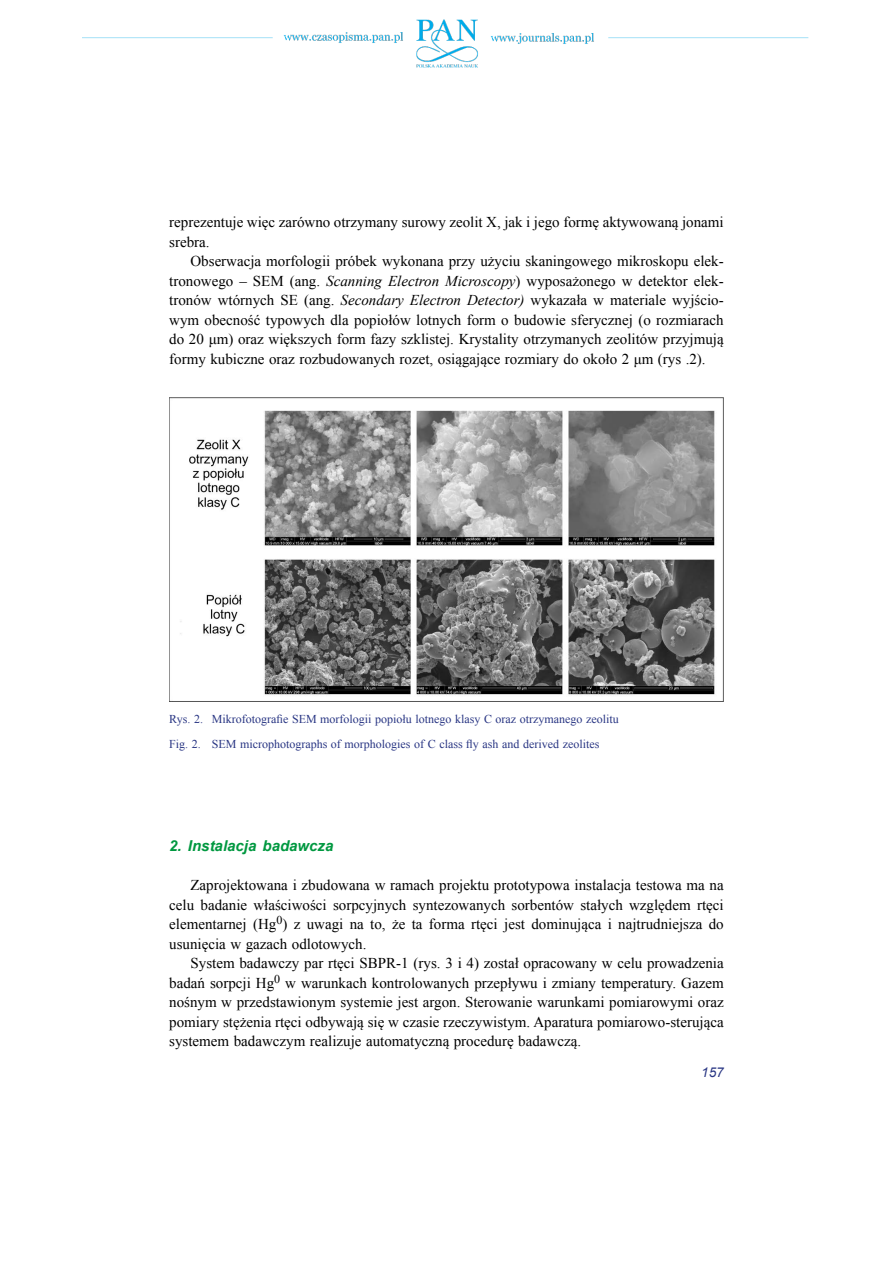
<style>
.page{position:relative;width:893px;height:1263px;background:#fff}
.page>*{position:absolute;margin:0;border:0;box-sizing:border-box;transform-origin:0 0}
.t1{font:15px/19.5px "Times New Roman";color:#000;text-align:justify}
.t2{font:italic 700 15px "Arial";color:#009840}
.t3{font:italic 13.5px "Arial";color:#283583}
.t4{font:12px/25px "Times New Roman";color:#283583}
.s1{font-style:italic}
</style>
<div class="page">
<img style="left:82px;top:19px;width:727px;height:49px">
<img style="left:169px;top:397px;width:555px;height:305px">
<p class="t1" style="left:169px;top:212px;width:556px">reprezentuje więc zarówno otrzymany surowy zeolit X, jak i jego formę aktywowaną jonami srebra.</p>
<p class="t1" style="left:169px;top:251px;width:556px;text-indent:21px">Obserwacja morfologii próbek wykonana przy użyciu skaningowego mikroskopu elek&shy;tronowego – SEM (ang. <span class="s1">Scanning Electron Microscopy</span>) wyposażonego w detektor elek&shy;tronów wtórnych SE (ang. <span class="s1">Secondary Electron Detector)</span> wykazała w materiale wyjścio&shy;wym obecność typowych dla popiołów lotnych form o budowie sferycznej (o rozmiarach do 20 μm) oraz większych form fazy szklistej. Krystality otrzymanych zeolitów przyjmują formy kubiczne oraz rozbudowanych rozet, osiągające rozmiary do około 2 μm (rys .2).</p>
<p class="t4" style="left:169px;top:707px;width:451px">Rys. 2. Mikrofotografie SEM morfologii popiołu lotnego klasy C oraz otrzymanego zeolitu<br>Fig. 2. SEM microphotographs of morphologies of C class fly ash and derived zeolites</p>
<p class="t2" style="left:169px;top:836px;width:166px">2. Instalacja badawcza</p>
<p class="t1" style="left:169px;top:875px;width:556px;text-indent:21px">Zaprojektowana i zbudowana w ramach projektu prototypowa instalacja testowa ma na celu badanie właściwości sorpcyjnych syntezowanych sorbentów stałych względem rtęci elementarnej (Hg<sup>0</sup>) z uwagi na to, że ta forma rtęci jest dominująca i najtrudniejsza do usunięcia w gazach odlotowych.</p>
<p class="t1" style="left:169px;top:953px;width:556px;text-indent:21px">System badawczy par rtęci SBPR-1 (rys. 3 i 4) został opracowany w celu prowadzenia badań sorpcji Hg<sup>0</sup> w warunkach kontrolowanych przepływu i zmiany temperatury. Gazem nośnym w przedstawionym systemie jest argon. Sterowanie warunkami pomiarowymi oraz pomiary stężenia rtęci odbywają się w czasie rzeczywistym. Aparatura pomiarowo-sterująca systemem badawczym realizuje automatyczną procedurę badawczą.</p>
<p class="t3" style="left:701px;top:1064px;width:24px">157</p>
</div>
